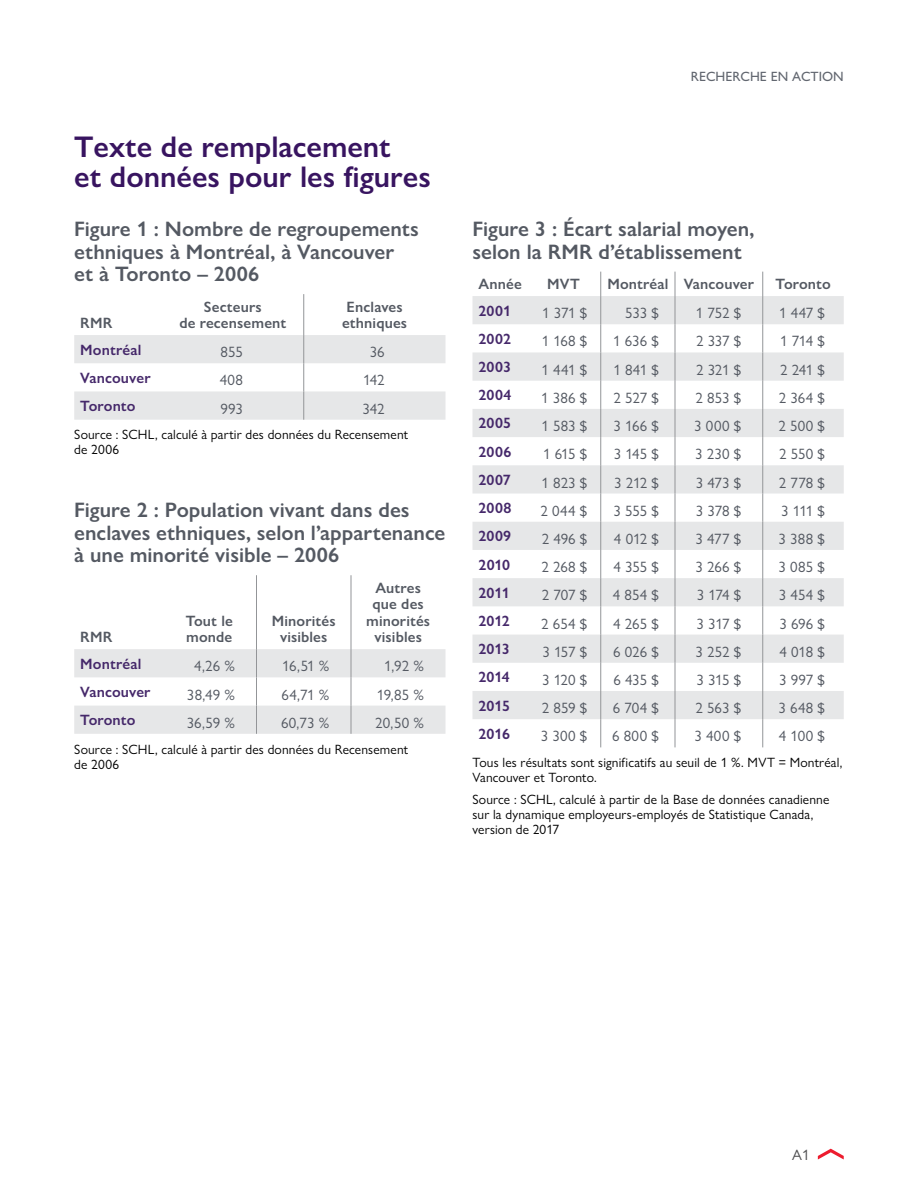
<style>
.page{position:relative;width:918px;height:1188px;background:#fff}
.page>*{position:absolute;margin:0;border:0;box-sizing:border-box;transform-origin:0 0}
.H2_Subhead-Alt_Table{font:600 30px/30px "Gill Sans Nova";color:#381460}
.H3_Subhead-Alt_Table{font:600 21px/22.5px "Gill Sans Nova";color:#545962}
.Table_Body_right{font:15px "Gill Sans Nova";letter-spacing:-.005em;color:#545962}
.Table_ColumnHeader{font:600 15px/16.5px "Gill Sans Nova";letter-spacing:.01em;color:#545962;text-align:center}
.Table_RowHeader{font:600 15px "Gill Sans Nova";letter-spacing:.01em;color:#45286a}
.t1{font:15px "Gill Sans Nova";color:#4d4d4f}
.P_Figure_Table_Sourc{font:13.5px/15px "Gill Sans Nova";letter-spacing:.01em;color:#000}
.t2{font:500 13.5px "Gill Sans Nova";color:#626770}
</style>
<div class="page">
<svg style="left:818px;top:1149px;width:26px;height:11px"></svg>
<hr style="left:303px;top:294px;width:1px;height:41px;background:#939598">
<svg style="left:74px;top:335px;width:372px;height:85px"></svg>
<hr style="left:256px;top:575px;width:1px;height:74px;background:#939598">
<svg style="left:74px;top:649px;width:372px;height:85px"></svg>
<hr style="left:351px;top:575px;width:1px;height:74px;background:#939598">
<svg style="left:472px;top:296px;width:372px;height:423px;fill:#e6e7e8"></svg>
<svg style="left:600px;top:272px;width:1px;height:475px"></svg>
<svg style="left:675px;top:272px;width:1px;height:475px"></svg>
<svg style="left:762px;top:272px;width:1px;height:475px"></svg>
<h2 class="H2_Subhead-Alt_Table" style="left:74px;top:131px;width:358px">Texte de remplacement<br>et données pour les figures</h2>
<h3 class="H3_Subhead-Alt_Table" style="left:74px;top:218px;width:346px">Figure 1 : Nombre de regroupements ethniques à Montréal, à Vancouver<br>et à Toronto – 2006</h3>
<p class="Table_ColumnHeader" style="left:80px;top:315px;width:34px">RMR</p>
<p class="Table_ColumnHeader" style="left:179px;top:298px;width:109px">Secteurs<br>de recensement</p>
<p class="Table_ColumnHeader" style="left:342px;top:298px;width:67px">Enclaves ethniques</p>
<p class="Table_RowHeader" style="left:80px;top:340px;width:63px">Montréal</p>
<p class="Table_Body_right" style="left:221px;top:343px;width:24px">855</p>
<p class="Table_Body_right" style="left:370px;top:343px;width:16px">36</p>
<p class="Table_RowHeader" style="left:80px;top:368px;width:72px">Vancouver</p>
<p class="Table_Body_right" style="left:220px;top:371px;width:25px">408</p>
<p class="Table_Body_right" style="left:363px;top:371px;width:23px">142</p>
<p class="Table_RowHeader" style="left:80px;top:397px;width:57px">Toronto</p>
<p class="Table_Body_right" style="left:221px;top:399px;width:24px">993</p>
<p class="Table_Body_right" style="left:362px;top:399px;width:24px">342</p>
<p class="P_Figure_Table_Sourc" style="left:74px;top:427px;width:335px">Source : SCHL, calculé à partir des données du Recensement de 2006</p>
<h3 class="H3_Subhead-Alt_Table" style="left:74px;top:499px;width:373px">Figure 2 : Population vivant dans des enclaves ethniques, selon l’appartenance à une minorité visible – 2006</h3>
<p class="Table_ColumnHeader" style="left:80px;top:629px;width:34px">RMR</p>
<p class="Table_ColumnHeader" style="left:186px;top:612px;width:49px;text-align:left">Tout le monde</p>
<p class="Table_ColumnHeader" style="left:272px;top:612px;width:65px">Minorités visibles</p>
<p class="Table_ColumnHeader" style="left:366px;top:579px;width:66px">Autres que des minorités visibles</p>
<p class="Table_RowHeader" style="left:80px;top:654px;width:63px">Montréal</p>
<p class="Table_Body_right" style="left:194px;top:657px;width:42px">4,26 %</p>
<p class="Table_Body_right" style="left:282px;top:657px;width:49px">16,51 %</p>
<p class="Table_Body_right" style="left:384px;top:657px;width:41px">1,92 %</p>
<p class="Table_RowHeader" style="left:80px;top:683px;width:72px">Vancouver</p>
<p class="Table_Body_right" style="left:187px;top:685px;width:49px">38,49 %</p>
<p class="Table_Body_right" style="left:282px;top:685px;width:49px">64,71 %</p>
<p class="Table_Body_right" style="left:377px;top:685px;width:48px">19,85 %</p>
<p class="Table_RowHeader" style="left:80px;top:711px;width:57px">Toronto</p>
<p class="Table_Body_right" style="left:187px;top:714px;width:50px">36,59 %</p>
<p class="Table_Body_right" style="left:281px;top:714px;width:50px">60,73 %</p>
<p class="Table_Body_right" style="left:375px;top:714px;width:50px">20,50 %</p>
<p class="P_Figure_Table_Sourc" style="left:74px;top:741px;width:335px">Source : SCHL, calculé à partir des données du Recensement de 2006</p>
<p class="t2" style="left:691px;top:68px;width:154px">RECHERCHE EN ACTION</p>
<h3 class="H3_Subhead-Alt_Table" style="left:472px;top:218px;width:284px">Figure 3 : Écart salarial moyen, selon la RMR d’établissement</h3>
<p class="Table_ColumnHeader" style="left:479px;top:276px;width:45px">Année</p>
<p class="Table_ColumnHeader" style="left:547px;top:276px;width:34px">MVT</p>
<p class="Table_ColumnHeader" style="left:607px;top:276px;width:63px">Montréal</p>
<p class="Table_ColumnHeader" style="left:684px;top:276px;width:72px">Vancouver</p>
<p class="Table_ColumnHeader" style="left:776px;top:276px;width:57px">Toronto</p>
<p class="Table_RowHeader" style="left:479px;top:301px;width:34px">2001</p>
<p class="Table_Body_right" style="left:542px;top:304px;width:47px">1 371 $</p>
<p class="Table_Body_right" style="left:625px;top:304px;width:35px">533 $</p>
<p class="Table_Body_right" style="left:696px;top:304px;width:47px">1 752 $</p>
<p class="Table_Body_right" style="left:779px;top:304px;width:47px">1 447 $</p>
<p class="Table_RowHeader" style="left:479px;top:329px;width:34px">2002</p>
<p class="Table_Body_right" style="left:542px;top:332px;width:47px">1 168 $</p>
<p class="Table_Body_right" style="left:613px;top:332px;width:47px">1 636 $</p>
<p class="Table_Body_right" style="left:696px;top:332px;width:47px">2 337 $</p>
<p class="Table_Body_right" style="left:780px;top:332px;width:46px">1 714 $</p>
<p class="Table_RowHeader" style="left:479px;top:358px;width:34px">2003</p>
<p class="Table_Body_right" style="left:542px;top:360px;width:47px">1 441 $</p>
<p class="Table_Body_right" style="left:613px;top:360px;width:47px">1 841 $</p>
<p class="Table_Body_right" style="left:696px;top:360px;width:47px">2 321 $</p>
<p class="Table_Body_right" style="left:780px;top:360px;width:46px">2 241 $</p>
<p class="Table_RowHeader" style="left:479px;top:386px;width:34px">2004</p>
<p class="Table_Body_right" style="left:541px;top:389px;width:48px">1 386 $</p>
<p class="Table_Body_right" style="left:614px;top:389px;width:47px">2 527 $</p>
<p class="Table_Body_right" style="left:696px;top:389px;width:47px">2 853 $</p>
<p class="Table_Body_right" style="left:779px;top:389px;width:48px">2 364 $</p>
<p class="Table_RowHeader" style="left:479px;top:414px;width:34px">2005</p>
<p class="Table_Body_right" style="left:542px;top:417px;width:47px">1 583 $</p>
<p class="Table_Body_right" style="left:613px;top:417px;width:47px">3 166 $</p>
<p class="Table_Body_right" style="left:694px;top:417px;width:48px">3 000 $</p>
<p class="Table_Body_right" style="left:779px;top:417px;width:48px">2 500 $</p>
<p class="Table_RowHeader" style="left:479px;top:442px;width:34px">2006</p>
<p class="Table_Body_right" style="left:543px;top:445px;width:46px">1 615 $</p>
<p class="Table_Body_right" style="left:614px;top:445px;width:47px">3 145 $</p>
<p class="Table_Body_right" style="left:695px;top:445px;width:47px">3 230 $</p>
<p class="Table_Body_right" style="left:779px;top:445px;width:47px">2 550 $</p>
<p class="Table_RowHeader" style="left:479px;top:471px;width:34px">2007</p>
<p class="Table_Body_right" style="left:542px;top:473px;width:47px">1 823 $</p>
<p class="Table_Body_right" style="left:614px;top:473px;width:46px">3 212 $</p>
<p class="Table_Body_right" style="left:696px;top:473px;width:47px">3 473 $</p>
<p class="Table_Body_right" style="left:779px;top:473px;width:47px">2 778 $</p>
<p class="Table_RowHeader" style="left:479px;top:499px;width:34px">2008</p>
<p class="Table_Body_right" style="left:541px;top:502px;width:48px">2 044 $</p>
<p class="Table_Body_right" style="left:613px;top:502px;width:47px">3 555 $</p>
<p class="Table_Body_right" style="left:696px;top:502px;width:47px">3 378 $</p>
<p class="Table_Body_right" style="left:781px;top:502px;width:45px">3 111 $</p>
<p class="Table_RowHeader" style="left:479px;top:527px;width:34px">2009</p>
<p class="Table_Body_right" style="left:542px;top:530px;width:47px">2 496 $</p>
<p class="Table_Body_right" style="left:614px;top:530px;width:46px">4 012 $</p>
<p class="Table_Body_right" style="left:695px;top:530px;width:47px">3 477 $</p>
<p class="Table_Body_right" style="left:779px;top:530px;width:48px">3 388 $</p>
<p class="Table_RowHeader" style="left:479px;top:555px;width:33px">2010</p>
<p class="Table_Body_right" style="left:541px;top:558px;width:47px">2 268 $</p>
<p class="Table_Body_right" style="left:613px;top:558px;width:47px">4 355 $</p>
<p class="Table_Body_right" style="left:695px;top:558px;width:47px">3 266 $</p>
<p class="Table_Body_right" style="left:779px;top:558px;width:48px">3 085 $</p>
<p class="Table_RowHeader" style="left:479px;top:583px;width:33px">2011</p>
<p class="Table_Body_right" style="left:542px;top:586px;width:47px">2 707 $</p>
<p class="Table_Body_right" style="left:613px;top:586px;width:48px">4 854 $</p>
<p class="Table_Body_right" style="left:697px;top:586px;width:46px">3 174 $</p>
<p class="Table_Body_right" style="left:779px;top:586px;width:47px">3 454 $</p>
<p class="Table_RowHeader" style="left:479px;top:612px;width:33px">2012</p>
<p class="Table_Body_right" style="left:541px;top:614px;width:47px">2 654 $</p>
<p class="Table_Body_right" style="left:613px;top:614px;width:47px">4 265 $</p>
<p class="Table_Body_right" style="left:697px;top:614px;width:46px">3 317 $</p>
<p class="Table_Body_right" style="left:779px;top:614px;width:47px">3 696 $</p>
<p class="Table_RowHeader" style="left:478px;top:640px;width:33px">2013</p>
<p class="Table_Body_right" style="left:542px;top:643px;width:46px">3 157 $</p>
<p class="Table_Body_right" style="left:613px;top:643px;width:47px">6 026 $</p>
<p class="Table_Body_right" style="left:696px;top:643px;width:47px">3 252 $</p>
<p class="Table_Body_right" style="left:780px;top:643px;width:47px">4 018 $</p>
<p class="Table_RowHeader" style="left:478px;top:668px;width:33px">2014</p>
<p class="Table_Body_right" style="left:542px;top:671px;width:47px">3 120 $</p>
<p class="Table_Body_right" style="left:613px;top:671px;width:47px">6 435 $</p>
<p class="Table_Body_right" style="left:696px;top:671px;width:46px">3 315 $</p>
<p class="Table_Body_right" style="left:779px;top:671px;width:47px">3 997 $</p>
<p class="Table_RowHeader" style="left:478px;top:696px;width:33px">2015</p>
<p class="Table_Body_right" style="left:542px;top:699px;width:47px">2 859 $</p>
<p class="Table_Body_right" style="left:613px;top:699px;width:47px">6 704 $</p>
<p class="Table_Body_right" style="left:695px;top:699px;width:47px">2 563 $</p>
<p class="Table_Body_right" style="left:779px;top:699px;width:48px">3 648 $</p>
<p class="Table_RowHeader" style="left:478px;top:724px;width:33px">2016</p>
<p class="Table_Body_right" style="left:541px;top:727px;width:48px">3 300 $</p>
<p class="Table_Body_right" style="left:612px;top:727px;width:48px">6 800 $</p>
<p class="Table_Body_right" style="left:694px;top:727px;width:48px">3 400 $</p>
<p class="Table_Body_right" style="left:779px;top:727px;width:48px">4 100 $</p>
<p class="P_Figure_Table_Sourc" style="left:473px;top:755px;width:371px">Tous les résultats sont significatifs au seuil de 1 %. MVT = Montréal,<br>Vancouver et Toronto.</p>
<p class="P_Figure_Table_Sourc" style="left:473px;top:792px;width:358px">Source : SCHL, calculé à partir de la Base de données canadienne sur la dynamique employeurs-employés de Statistique Canada, version de 2017</p>
<p class="t1" style="left:792px;top:1145px;width:19px">A1</p>
</div>
